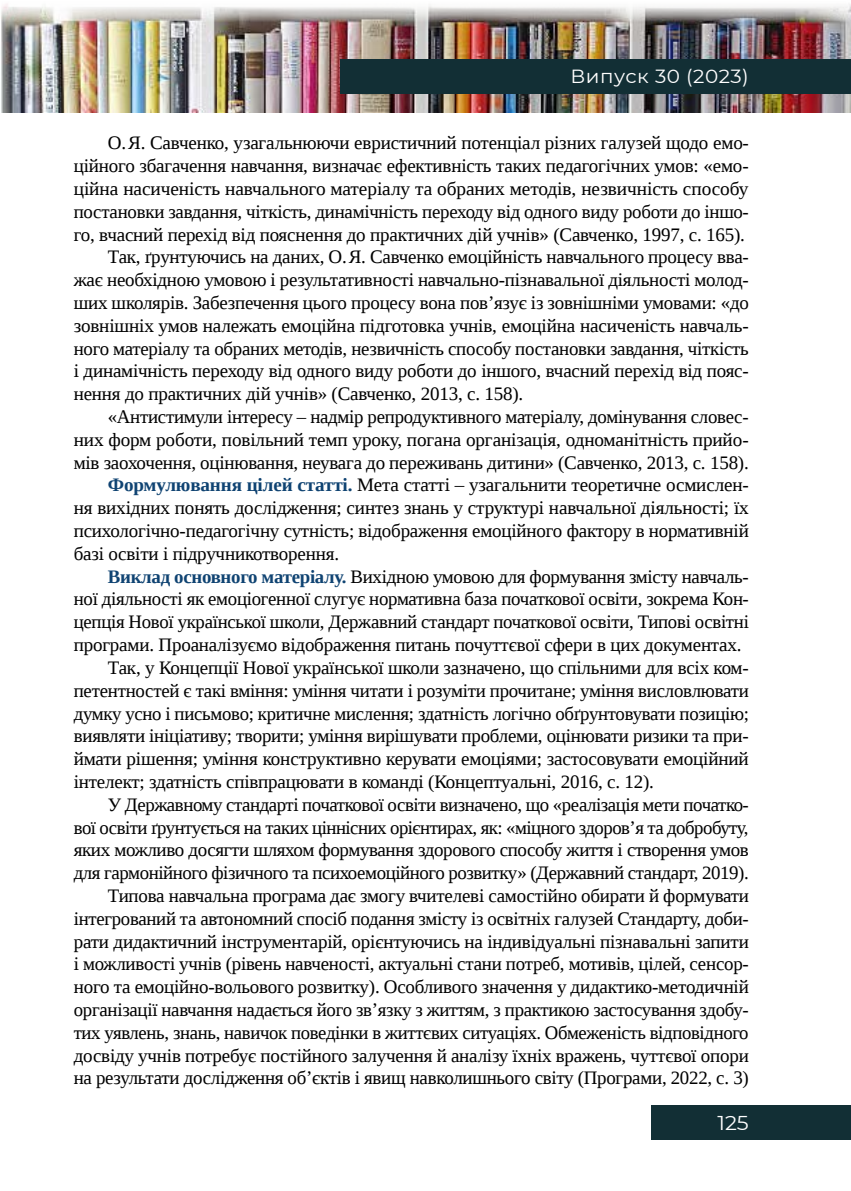
<style>
.page{position:relative;width:851px;height:1191px;background:#fff}
.page>*{position:absolute;margin:0;border:0;box-sizing:border-box;transform-origin:0 0}
.t1{font:20px "Montserrat";color:#fff;scale:1.05 1}
.t2{font:19px "Liberation Serif";letter-spacing:-.01em;color:#000}
.t3{font:19px "Montserrat";letter-spacing:.025em;color:#fff;scale:1.05 1}
.s1{font-weight:700;color:#0f4372}
</style>
<div class="page">
<img style="left:1px;top:4px;width:849px;height:109px">
<div style="left:340px;top:60px;width:510px;height:34px;background:#122f35"></div>
<div style="left:651px;top:1106px;width:199px;height:34px;background:#122f35"></div>
<p class="t3" style="left:570px;top:63px;width:171px">Випуск 30 (2023)</p>
<p class="t2" style="left:108px;top:131px;width:642px">О.Я. Савченко, узагальнюючи евристичний потенціал різних галузей щодо емо-</p>
<p class="t2" style="left:74px;top:153px;width:676px">ційного збагачення навчання, визначає ефективність таких педагогічних умов: «емо-</p>
<p class="t2" style="left:74px;top:176px;width:676px">ційна насиченість навчального матеріалу та обраних методів, незвичність способу</p>
<p class="t2" style="left:74px;top:199px;width:676px">постановки завдання, чіткість, динамічність переходу від одного виду роботи до іншо-</p>
<p class="t2" style="left:74px;top:222px;width:672px">го, вчасний перехід від пояснення до практичних дій учнів» (Савченко, 1997, с. 165).</p>
<p class="t2" style="left:108px;top:245px;width:642px">Так, ґрунтуючись на даних, О.Я. Савченко емоційність навчального процесу вва-</p>
<p class="t2" style="left:74px;top:267px;width:676px">жає необхідною умовою і результативності навчально-пізнавальної діяльності молод-</p>
<p class="t2" style="left:74px;top:290px;width:676px">ших школярів. Забезпечення цього процесу вона пов’язує із зовнішніми умовами: «до</p>
<p class="t2" style="left:74px;top:313px;width:676px">зовнішніх умов належать емоційна підготовка учнів, емоційна насиченість навчаль-</p>
<p class="t2" style="left:74px;top:336px;width:676px">ного матеріалу та обраних методів, незвичність способу постановки завдання, чіткість</p>
<p class="t2" style="left:74px;top:359px;width:676px">і динамічність переходу від одного виду роботи до іншого, вчасний перехід від пояс-</p>
<p class="t2" style="left:74px;top:381px;width:451px">нення до практичних дій учнів» (Савченко, 2013, с. 158).</p>
<p class="t2" style="left:108px;top:404px;width:642px">«Антистимули інтересу – надмір репродуктивного матеріалу, домінування словес-</p>
<p class="t2" style="left:74px;top:427px;width:676px">них форм роботи, повільний темп уроку, погана організація, одноманітність прийо-</p>
<p class="t2" style="left:74px;top:450px;width:676px">мів заохочення, оцінювання, неувага до переживань дитини» (Савченко, 2013, с. 158).</p>
<p class="t2" style="left:108px;top:473px;width:642px"><span class="s1">Формулювання цілей статті.</span> Мета статті – узагальнити теоретичне осмислен-</p>
<p class="t2" style="left:74px;top:495px;width:676px">ня вихідних понять дослідження; синтез знань у структурі навчальної діяльності; їх</p>
<p class="t2" style="left:74px;top:518px;width:676px">психологічно-педагогічну сутність; відображення емоційного фактору в нормативній</p>
<p class="t2" style="left:74px;top:541px;width:267px">базі освіти і підручникотворення.</p>
<p class="t2" style="left:108px;top:564px;width:642px"><span class="s1">Виклад основного матеріалу.</span> Вихідною умовою для формування змісту навчаль-</p>
<p class="t2" style="left:74px;top:587px;width:676px">ної діяльності як емоціогенної слугує нормативна база початкової освіти, зокрема Кон-</p>
<p class="t2" style="left:74px;top:609px;width:676px">цепція Нової української школи, Державний стандарт початкової освіти, Типові освітні</p>
<p class="t2" style="left:74px;top:632px;width:669px">програми. Проаналізуємо відображення питань почуттєвої сфери в цих документах.</p>
<p class="t2" style="left:108px;top:655px;width:642px">Так, у Концепції Нової української школи зазначено, що спільними для всіх ком-</p>
<p class="t2" style="left:74px;top:678px;width:676px">петентностей є такі вміння: уміння читати і розуміти прочитане; уміння висловлювати</p>
<p class="t2" style="left:74px;top:701px;width:676px">думку усно і письмово; критичне мислення; здатність логічно обґрунтовувати позицію;</p>
<p class="t2" style="left:74px;top:723px;width:676px">виявляти ініціативу; творити; уміння вирішувати проблеми, оцінювати ризики та при-</p>
<p class="t2" style="left:74px;top:746px;width:676px">ймати рішення; уміння конструктивно керувати емоціями; застосовувати емоційний</p>
<p class="t2" style="left:74px;top:769px;width:581px">інтелект; здатність співпрацювати в команді (Концептуальні, 2016, с. 12).</p>
<p class="t2" style="left:108px;top:792px;width:642px">У Державному стандарті початкової освіти визначено, що «реалізація мети початко-</p>
<p class="t2" style="left:74px;top:815px;width:676px">вої освіти ґрунтується на таких ціннісних орієнтирах, як: «міцного здоров’я та добробуту,</p>
<p class="t2" style="left:74px;top:837px;width:676px">яких можливо досягти шляхом формування здорового способу життя і створення умов</p>
<p class="t2" style="left:74px;top:860px;width:676px">для гармонійного фізичного та психоемоційного розвитку» (Державний стандарт, 2019).</p>
<p class="t2" style="left:108px;top:883px;width:642px">Типова навчальна програма дає змогу вчителеві самостійно обирати й формувати</p>
<p class="t2" style="left:74px;top:906px;width:676px">інтегрований та автономний спосіб подання змісту із освітніх галузей Стандарту, доби-</p>
<p class="t2" style="left:74px;top:929px;width:676px">рати дидактичний інструментарій, орієнтуючись на індивідуальні пізнавальні запити</p>
<p class="t2" style="left:74px;top:951px;width:676px">і можливості учнів (рівень навченості, актуальні стани потреб, мотивів, цілей, сенсор-</p>
<p class="t2" style="left:74px;top:974px;width:676px">ного та емоційно-вольового розвитку). Особливого значення у дидактико-методичній</p>
<p class="t2" style="left:74px;top:997px;width:676px">організації навчання надається його зв’язку з життям, з практикою застосування здобу-</p>
<p class="t2" style="left:74px;top:1020px;width:676px">тих уявлень, знань, навичок поведінки в життєвих ситуаціях. Обмеженість відповідного</p>
<p class="t2" style="left:74px;top:1043px;width:676px">досвіду учнів потребує постійного залучення й аналізу їхніх вражень, чуттєвої опори</p>
<p class="t2" style="left:74px;top:1065px;width:676px">на результати дослідження об’єктів і явищ навколишнього світу (Програми, 2022, с. 3)</p>
<p class="t1" style="left:717px;top:1109px;width:31px">125</p>
</div>
